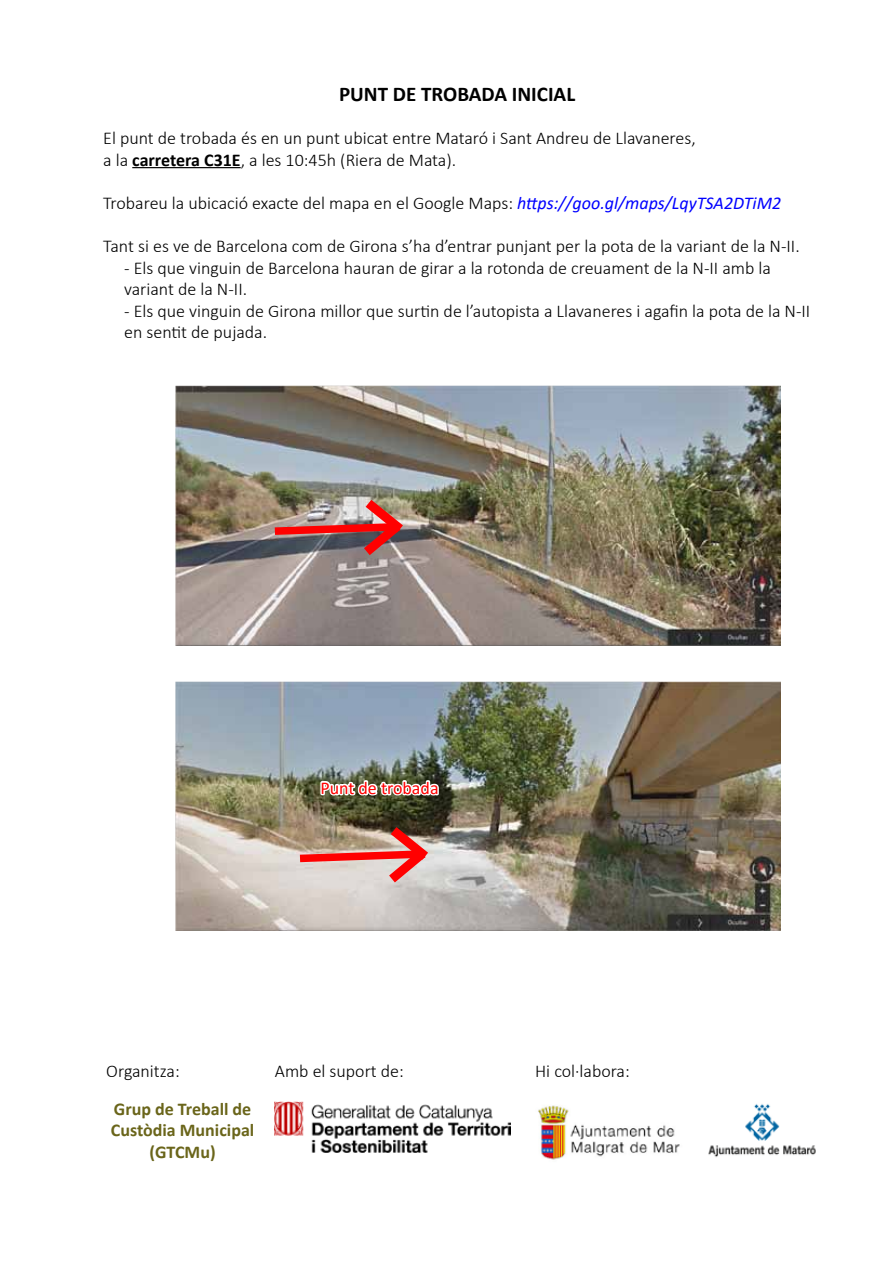
<style>
.page{position:relative;width:893px;height:1263px;background:#fff}
.page>*{position:absolute;margin:0;border:0;box-sizing:border-box;transform-origin:0 0}
.t1{font:700 21px "Calibri";color:#000}
.t2{font:300 18px/21.6px "Calibri";color:#000}
.t3{font:700 18px/21.6px "Calibri";color:#6a651a;text-align:center}
.t4{font:18px "Calibri";color:#f00}
.s1{font-weight:700}
.s2{font-weight:400;font-style:italic;color:#00f}
</style>
<div class="page">
<img style="left:275px;top:1101px;width:235px;height:51px">
<img style="left:538px;top:1105px;width:142px;height:55px">
<img style="left:708px;top:1103px;width:108px;height:54px">
<hr style="left:132px;top:167px;width:109px;height:1px;background:#000">
<img style="left:176px;top:386px;width:605px;height:260px">
<img style="left:267px;top:491px;width:146px;height:73px">
<img style="left:176px;top:681px;width:605px;height:250px">
<svg style="left:292px;top:818px;width:146px;height:74px;background:#c1948a"></svg>
<svg style="left:318px;top:778px;width:123px;height:20px"></svg>
<p class="t1" style="left:339px;top:79px;width:238px">PUNT DE TROBADA INICIAL</p>
<p class="t2" style="left:103px;top:127px;width:594px">El punt de trobada és en un punt ubicat entre Mataró i Sant Andreu de Llavaneres, a la <span class="s1">carretera C31E</span>, a les 10:45h (Riera de Mata).</p>
<p class="t2" style="left:103px;top:192px;width:680px">Trobareu la ubicació exacte del mapa en el Google Maps: <span class="s2">https://goo.gl/maps/LqyTSA2DTiM2</span></p>
<p class="t2" style="left:103px;top:235px;width:698px">Tant si es ve de Barcelona com de Girona s’ha d’entrar punjant per la pota de la variant de la N-II.</p>
<p class="t2" style="left:124px;top:257px;width:648px">- Els que vinguin de Barcelona hauran de girar a la rotonda de creuament de la N-II amb la variant de la N-II.</p>
<p class="t2" style="left:124px;top:300px;width:688px">- Els que vinguin de Girona millor que surtin de l’autopista a Llavaneres i agafin la pota de la N-II en sentit de pujada.</p>
<p class="t4" style="left:320px;top:775px;width:120px">Punt de trobada</p>
<p class="t2" style="left:106px;top:1060px;width:75px">Organitza:</p>
<p class="t2" style="left:275px;top:1060px;width:130px">Amb el suport de:</p>
<p class="t2" style="left:535px;top:1060px;width:96px">Hi col·labora:</p>
<p class="t3" style="left:111px;top:1097px;width:145px">Grup de Treball de<br>Custòdia Municipal (GTCMu)</p>
</div>
